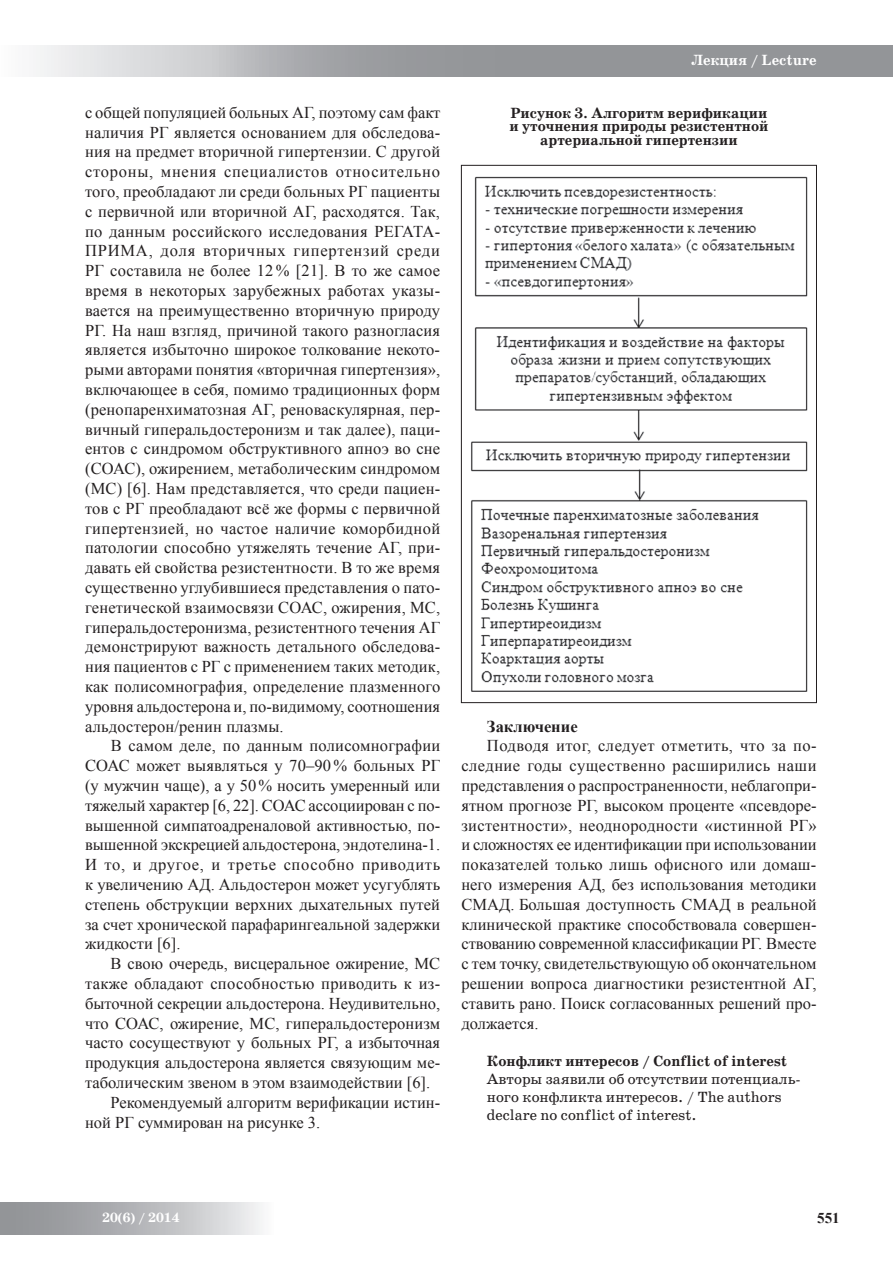
<style>
.page{position:relative;width:893px;height:1263px;background:#fff}
.page>*{position:absolute;margin:0;border:0;box-sizing:border-box;transform-origin:0 0}
.t1{font:16.5px/19.8px "Times New Roman";color:#231f20;text-align:justify}
.t2{font:16.5px "Times New Roman";letter-spacing:.02em;color:#231f20}
.t3{font:700 16.5px "Times New Roman";color:#231f20}
.t4{font:700 15px/13.5px "School Book C";color:#231f20;text-align:center}
.t5{font:15px/18px "School Book C";color:#231f20}
.t6{font:700 15px "School Book C";color:#fff}
.t7{font:700 15px "Times New Roman";color:#231f20}
.t8{font:700 13.5px "School Book C";color:#fff}
</style>
<div class="page">
<svg style="left:36px;top:45px;width:857px;height:32px;background:#a8a9ac"></svg>
<div style="left:0;top:1202px;width:274px;height:32px;background:linear-gradient(to right,#84868a,#efeff0)"></div>
<img style="left:471px;top:176px;width:337px;height:516px">
<p class="t1" style="left:85px;top:102px;width:357px">с общей популяцией больных АГ, поэтому сам факт наличия РГ является основанием для обследова&shy;ния на предмет вторичной гипертензии. С другой стороны, мнения специалистов относительно того, преобладают ли среди больных РГ пациенты с первичной или вторичной АГ, расходятся. Так, по данным российского исследования РЕГАТА-ПРИМА, доля вторичных гипертензий среди РГ составила не более 12 % [21]. В то же самое время в некоторых зарубежных работах указы&shy;вается на преимущественно вторичную природу РГ. На наш взгляд, причиной такого разногласия является избыточно широкое толкование некото&shy;рыми авторами понятия «вторичная гипертензия», включающее в себя, помимо традиционных форм (ренопаренхиматозная АГ, реноваскулярная, пер&shy;вичный гиперальдостеронизм и так далее), паци&shy;ентов с синдромом обструктивного апноэ во сне (СОАС), ожирением, метаболическим синдромом (МС) [6]. Нам представляется, что среди пациен&shy;тов с РГ преобладают всё же формы с первичной гипертензией, но частое наличие коморбидной патологии способно утяжелять течение АГ, при&shy;давать ей свойства резистентности. В то же время существенно углубившиеся представления о пато&shy;генетической взаимосвязи СОАС, ожирения, МС, гиперальдостеронизма, резистентного течения АГ демонстрируют важность детального обследова&shy;ния пациентов с РГ с применением таких методик, как полисомнография, определение плазменного уровня альдостерона и, по-видимому, соотношения альдостерон/ренин плазмы.</p>
<p class="t1" style="left:85px;top:736px;width:357px;text-indent:26px">В самом деле, по данным полисомнографии СОАС может выявляться у 70–90 % больных РГ (у мужчин чаще), а у 50% носить умеренный или тяжелый характер [6, 22]. СОАС ассоциирован с по&shy;вышенной симпатоадреналовой активностью, по&shy;вышенной экскрецией альдостерона, эндотелина‑1.<br>И то, и другое, и третье способно приводить к увеличению АД. Альдостерон может усугублять степень обструкции верхних дыхательных путей за счет хронической парафарингеальной задержки жидкости [6].</p>
<p class="t1" style="left:111px;top:953px;width:331px">В свою очередь, висцеральное ожирение, МС</p>
<p class="t2" style="left:85px;top:972px;width:357px">также обладают способностью приводить к из-</p>
<p class="t1" style="left:85px;top:993px;width:357px">быточной секреции альдостерона. Неудивительно,</p>
<p class="t1" style="left:85px;top:1013px;width:356px">что СОАС, ожирение, МС, гиперальдостеронизм</p>
<p class="t1" style="left:85px;top:1033px;width:357px">часто сосуществуют у больных РГ, а избыточная</p>
<p class="t1" style="left:85px;top:1052px;width:357px">продукция альдостерона является связующим ме-</p>
<p class="t1" style="left:85px;top:1072px;width:347px">таболическим звеном в этом взаимодействии [6].</p>
<p class="t1" style="left:111px;top:1092px;width:331px">Рекомендуемый алгоритм верификации истин-</p>
<p class="t1" style="left:85px;top:1112px;width:237px">ной РГ суммирован на рисунке 3.</p>
<p class="t6" style="left:691px;top:52px;width:127px">Лекция / Lecture</p>
<p class="t4" style="left:509px;top:106px;width:261px">Рисунок 3. Алгоритм верификации и уточнения природы резистентной артериальной гипертензии</p>
<p class="t3" style="left:487px;top:715px;width:92px">Заключение</p>
<p class="t1" style="left:461px;top:736px;width:357px;text-indent:26px">Подводя итог, следует отметить, что за по&shy;следние годы существенно расширились наши представления о распространенности, неблагопри&shy;ятном прогнозе РГ, высоком проценте «псевдоре&shy;зистентности», неоднородности «истинной РГ» и сложностях ее идентификации при использовании показателей только лишь офисного или домаш&shy;него измерения АД, без использования методики СМАД. Большая доступность СМАД в реальной клинической практике способствовала совершен&shy;ствованию современной классификации РГ. Вместе с тем точку, свидетельствующую об окончательном решении вопроса диагностики резистентной АГ, ставить рано. Поиск согласованных решений про&shy;должается.</p>
<p class="t4" style="left:487px;top:1054px;width:302px">Конфликт интересов / Conflict of interest</p>
<p class="t5" style="left:487px;top:1070px;width:315px">Авторы заявили об отсутствии потенциаль&shy;ного конфликта интересов. / The authors declare no conflict of interest.</p>
<p class="t8" style="left:102px;top:1210px;width:79px">20(6) / 2014</p>
<p class="t7" style="left:817px;top:1207px;width:24px">551</p>
</div>
